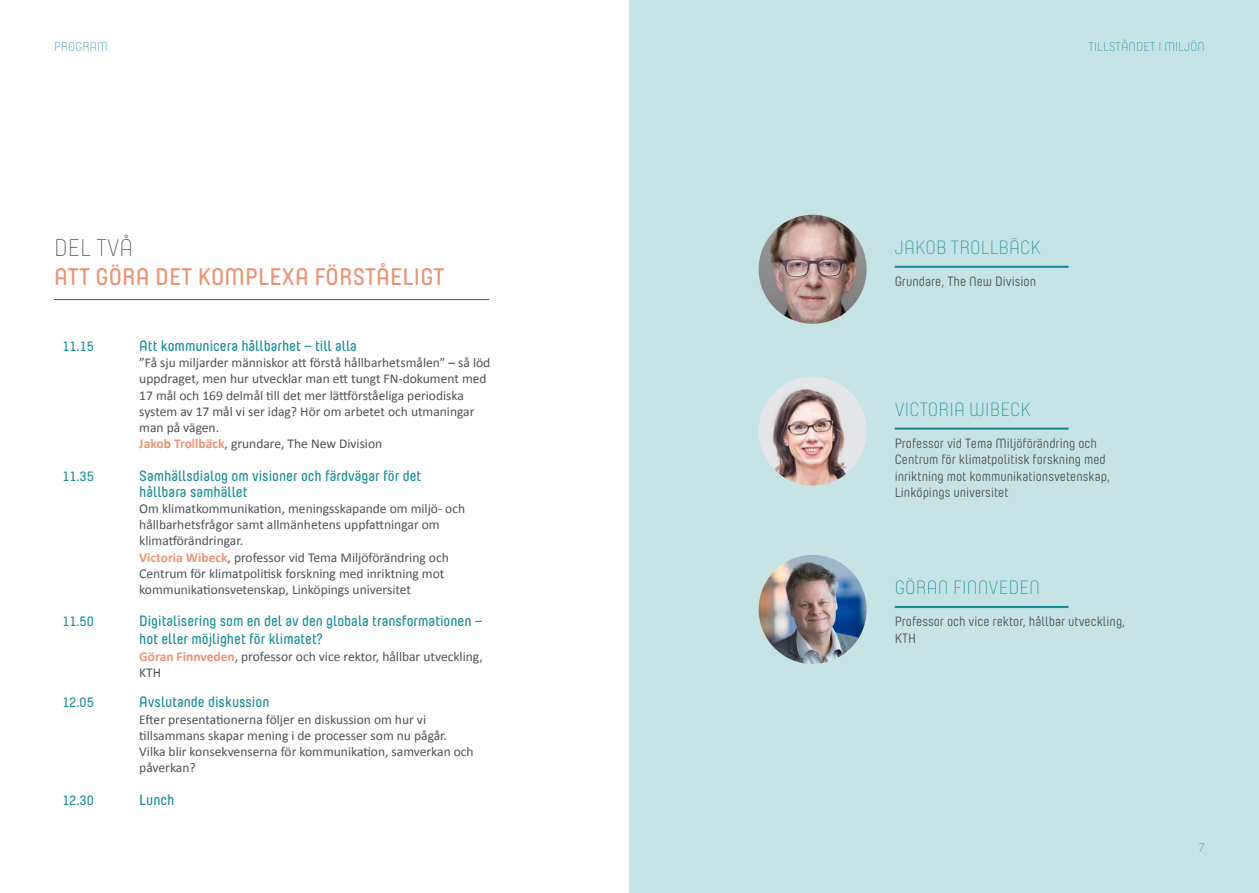
<style>
.page{position:relative;width:1259px;height:893px;background:#fff}
.page>*{position:absolute;margin:0;border:0;box-sizing:border-box;transform-origin:0 0}
.t1{font:600 24px/28.8px "Yummo";letter-spacing:.01em;color:#eb9375}
.Calibri_Body{font:100 19.05px "Yummo";letter-spacing:.01em;color:#188d97}
.Calibri_Body-2{font:600 15px/16.2px "Yummo";color:#188d97}
.Calibri_Body-3{font:13.5px/16.2px "Calibri";color:#4d5156}
.Calibri_Body-4{font:13.5px/16.2px "Yummo";color:#4d5156}
.Calibri_Body-5{font:600 13.5px "Yummo";color:#188d97}
.t2{font:100 12.9px "Yummo";letter-spacing:.01em;color:#188d97}
.s1{font-weight:100;color:#4d5056}
.s2{font-weight:700;color:#eb9375}
</style>
<div class="page">
<div style="left:629px;top:0;width:630px;height:893px;background:#c7e4e5"></div>
<img style="left:758px;top:555px;width:108px;height:109px">
<hr style="left:894px;top:606px;width:174px;height:2px;background:#188d97">
<img style="left:758px;top:215px;width:108px;height:109px">
<hr style="left:894px;top:266px;width:174px;height:2px;background:#188d97">
<img style="left:759px;top:377px;width:107px;height:109px">
<hr style="left:894px;top:428px;width:174px;height:2px;background:#188d97">
<hr style="left:54px;top:299px;width:435px;height:1px;background:#4d5056">
<p class="t2" style="left:54px;top:40px;width:55px">PROGRAM</p>
<p class="t2" style="left:1088px;top:40px;width:118px">TILLSTÅNDET I MILJÖN</p>
<p class="t1" style="left:54px;top:231px;width:392px"><span class="s1">DEL TVÅ<br></span>ATT GÖRA DET KOMPLEXA FÖRSTÅELIGT</p>
<p class="Calibri_Body-5" style="left:62px;top:336px;width:33px">11.15</p>
<p class="Calibri_Body-5" style="left:62px;top:465px;width:33px">11.35</p>
<p class="Calibri_Body-5" style="left:62px;top:611px;width:33px">11.50</p>
<p class="Calibri_Body-5" style="left:62px;top:692px;width:33px">12.05</p>
<p class="Calibri_Body-5" style="left:62px;top:789px;width:33px">12.30</p>
<p class="Calibri_Body-2" style="left:139px;top:336px;width:219px">Att kommunicera hållbarhet – till alla</p>
<p class="Calibri_Body-3" style="left:139px;top:354px;width:352px">”Få sju miljarder människor att förstå hållbarhetsmålen” – så löd uppdraget, men hur utvecklar man ett tungt FN-dokument med 17 mål och 169 delmål till det mer lättförståeliga periodiska system av 17 mål vi ser idag? Hör om arbetet och utmaningar man på vägen.<br><span class="s2">Jakob Trollbäck</span>, grundare, The New Division</p>
<p class="Calibri_Body-2" style="left:139px;top:466px;width:283px">Samhällsdialog om visioner och färdvägar för det hållbara samhället</p>
<p class="Calibri_Body-3" style="left:139px;top:500px;width:327px">Om klimatkommunikation, meningsskapande om miljö- och hållbarhetsfrågor samt allmänhetens uppfattningar om klimatförändringar.<br><span class="s2">Victoria Wibeck</span>, professor vid Tema Miljöförändring och Centrum för klimatpolitisk forskning med inriktning mot kommunikationsvetenskap, Linköpings universitet</p>
<p class="Calibri_Body-2" style="left:139px;top:611px;width:344px;line-height:18px">Digitalisering som en del av den globala transformationen – hot eller möjlighet för klimatet?</p>
<p class="Calibri_Body-3" style="left:139px;top:647px;width:345px"><span class="s2">Göran Finnveden</span>, professor och vice rektor, hållbar utveckling,<br>KTH</p>
<p class="Calibri_Body-2" style="left:139px;top:693px;width:132px">Avslutande diskussion</p>
<p class="Calibri_Body-3" style="left:139px;top:710px;width:336px">Efter presentationerna följer en diskussion om hur vi tillsammans skapar mening i de processer som nu pågår.<br>Vilka blir konsekvenserna för kommunikation, samverkan och påverkan?</p>
<p class="Calibri_Body-2" style="left:139px;top:790px;width:37px">Lunch</p>
<p class="Calibri_Body" style="left:895px;top:237px;width:148px">JAKOB TROLLBÄCK</p>
<p class="Calibri_Body-4" style="left:894px;top:273px;width:143px">Grundare, The New Division</p>
<p class="Calibri_Body" style="left:895px;top:399px;width:138px">VICTORIA WIBECK</p>
<p class="Calibri_Body-4" style="left:894px;top:435px;width:217px">Professor vid Tema Miljöförändring och Centrum för klimatpolitisk forskning med inriktning mot kommunikationsvetenskap, Linköpings universitet</p>
<p class="Calibri_Body" style="left:895px;top:577px;width:147px">GÖRAN FINNVEDEN</p>
<p class="Calibri_Body-4" style="left:894px;top:613px;width:232px">Professor och vice rektor, hållbar utveckling,<br>KTH</p>
<p class="t2" style="left:1198px;top:840px;width:8px">7</p>
</div>
